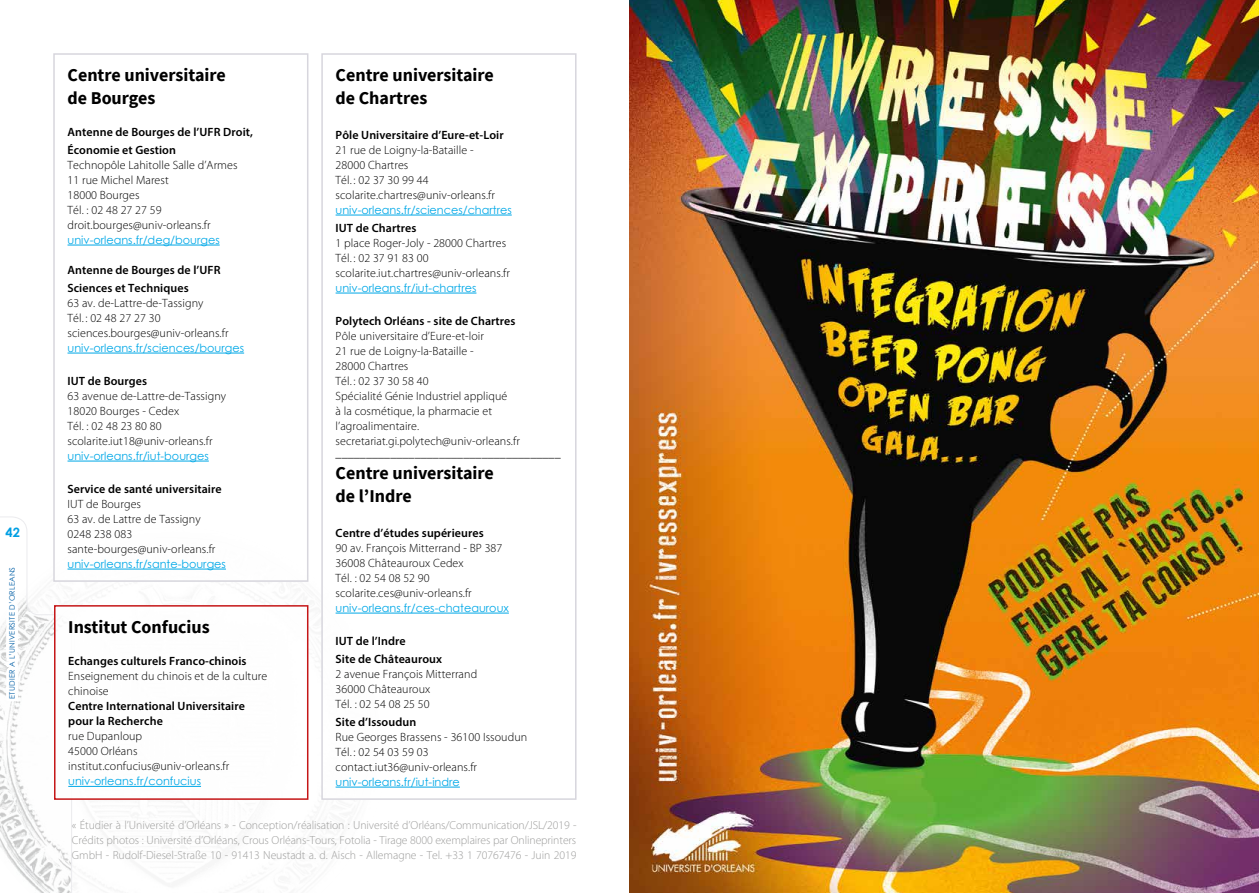
<style>
.page{position:relative;width:1259px;height:893px;background:#fff}
.page>*{position:absolute;margin:0;border:0;box-sizing:border-box;transform-origin:0 0}
.t1{font:700 18px/22.5px "Source Sans Pro";color:#000}
.t2{font:700 12.9px "Century Gothic";color:#009fe3}
.t3{font:300 12px/15px "Myriad Pro";letter-spacing:.005em;color:#000}
.t4{font:600 12px/18px "Myriad Pro";letter-spacing:.005em;color:#000}
.t5{font:300 11.7px/15px "Myriad Pro";letter-spacing:-.005em;color:#9d9d9c;text-align:justify}
.t6{font:11.25px "Century Gothic";color:#00a8e7}
.t7{font:7.5px "Century Gothic";letter-spacing:.025em;color:#005ea5}
</style>
<div class="page">
<svg style="left:0;top:516px;width:72px;height:377px"></svg>
<div style="left:54px;top:54px;width:254px;height:527px;background:#fff"></div>
<hr style="left:68px;top:245px;width:152px;height:1px;background:#00a8e7">
<hr style="left:68px;top:353px;width:176px;height:1px;background:#00a8e7">
<hr style="left:68px;top:461px;width:141px;height:1px;background:#00a8e7">
<hr style="left:68px;top:569px;width:158px;height:1px;background:#00a8e7">
<div style="left:53px;top:53px;width:255px;height:529px;border:2px solid #d7d6dd"></div>
<hr style="left:335px;top:215px;width:177px;height:1px;background:#00a8e7">
<hr style="left:335px;top:293px;width:141px;height:1px;background:#00a8e7">
<hr style="left:335px;top:613px;width:174px;height:1px;background:#00a8e7">
<hr style="left:335px;top:787px;width:125px;height:1px;background:#00a8e7">
<div style="left:321px;top:53px;width:255px;height:747px;border:2px solid #d7d6dd"></div>
<img style="left:629px;top:0;width:630px;height:893px">
<div style="left:55px;top:606px;width:253px;height:193px;background:#fff"></div>
<hr style="left:68px;top:786px;width:133px;height:1px;background:#00a8e7">
<div style="left:54px;top:605px;width:254px;height:195px;border:2px solid #c51617"></div>
<p class="t2" style="left:6px;top:523px;width:16px">42</p>
<p class="t7" style="left:7px;top:699px;width:133px;rotate:-90deg">ETUDIER A L’UNIVERSITE D’ORLEANS</p>
<h1 class="t1" style="left:68px;top:64px;width:160px">Centre universitaire de Bourges</h1>
<p class="t4" style="left:68px;top:122px;width:187px">Antenne de Bourges de l’UFR Droit,<br>Économie et Gestion</p>
<p class="t3" style="left:68px;top:157px;width:172px">Technopôle Lahitolle Salle d’Armes<br>11 rue Michel Marest<br>18000 Bourges<br>Tél. : 02 48 27 27 59 droit.bourges@univ-orleans.fr</p>
<p class="t6" style="left:68px;top:232px;width:154px">univ-orleans.fr/deg/bourges</p>
<p class="t4" style="left:68px;top:260px;width:154px">Antenne de Bourges de l’UFR<br>Sciences et Techniques</p>
<p class="t3" style="left:68px;top:295px;width:163px">63 av. de-Lattre-de-Tassigny<br>Tél. : 02 48 27 27 30 sciences.bourges@univ-orleans.fr</p>
<p class="t6" style="left:68px;top:340px;width:178px">univ-orleans.fr/sciences/bourges</p>
<p class="t4" style="left:68px;top:371px;width:81px">IUT de Bourges</p>
<p class="t3" style="left:68px;top:388px;width:160px">63 avenue de-Lattre-de-Tassigny<br>18020 Bourges - Cedex<br>Tél. : 02 48 23 80 80 scolarite.iut18@univ-orleans.fr</p>
<p class="t6" style="left:68px;top:448px;width:143px">univ-orleans.fr/iut-bourges</p>
<p class="t4" style="left:68px;top:479px;width:156px">Service de santé universitaire</p>
<p class="t3" style="left:68px;top:496px;width:149px">IUT de Bourges<br>63 av. de Lattre de Tassigny<br>0248 238 083 sante-bourges@univ-orleans.fr</p>
<p class="t6" style="left:68px;top:556px;width:160px">univ-orleans.fr/sante-bourges</p>
<h1 class="t1" style="left:335px;top:64px;width:160px">Centre universitaire de Chartres</h1>
<p class="t4" style="left:335px;top:125px;width:170px">Pôle Universitaire d’Eure-et-Loir</p>
<p class="t3" style="left:335px;top:142px;width:161px">21 rue de Loigny-la-Bataille -<br>28000 Chartres<br>Tél. : 02 37 30 99 44 scolarite.chartres@univ-orleans.fr</p>
<p class="t6" style="left:335px;top:202px;width:178px">univ-orleans.fr/sciences/chartres</p>
<p class="t4" style="left:335px;top:218px;width:82px">IUT de Chartres</p>
<p class="t3" style="left:335px;top:235px;width:176px">1 place Roger-Joly - 28000 Chartres<br>Tél. : 02 37 91 83 00 scolarite.iut.chartres@univ-orleans.fr</p>
<p class="t6" style="left:335px;top:280px;width:142px">univ-orleans.fr/iut-chartres</p>
<p class="t4" style="left:335px;top:311px;width:181px">Polytech Orléans - site de Chartres</p>
<p class="t3" style="left:335px;top:328px;width:186px">Pôle universitaire d’Eure-et-loir<br>21 rue de Loigny-la-Bataille -<br>28000 Chartres<br>Tél. : 02 37 30 58 40<br>Spécialité Génie Industriel appliqué<br>à la cosmétique, la pharmacie et l’agroalimentaire. secretariat.gi.polytech@univ-orleans.fr</p>
<p class="t3" style="left:335px;top:445px;width:227px">_____________________________________</p>
<h1 class="t1" style="left:335px;top:462px;width:160px">Centre universitaire de l’Indre</h1>
<p class="t4" style="left:335px;top:523px;width:150px">Centre d’études supérieures</p>
<p class="t3" style="left:335px;top:540px;width:168px">90 av. François Mitterrand - BP 387<br>36008 Châteauroux Cedex<br>Tél. : 02 54 08 52 90 scolarite.ces@univ-orleans.fr</p>
<p class="t6" style="left:335px;top:600px;width:175px">univ-orleans.fr/ces-chateauroux</p>
<p class="t4" style="left:335px;top:631px;width:108px">IUT de l’Indre<br>Site de Châteauroux</p>
<p class="t3" style="left:335px;top:666px;width:143px">2 avenue François Mitterrand<br>36000 Châteauroux<br>Tél. : 02 54 08 25 50</p>
<p class="t4" style="left:335px;top:712px;width:82px">Site d’Issoudun</p>
<p class="t3" style="left:335px;top:729px;width:193px">Rue Georges Brassens - 36100 Issoudun<br>Tél. : 02 54 03 59 03 contact.iut36@univ-orleans.fr</p>
<p class="t6" style="left:335px;top:774px;width:126px">univ-orleans.fr/iut-indre</p>
<p class="t5" style="left:72px;top:818px;width:506px">« Étudier à l’Université d’Orléans » - Conception/réalisation : Université d’Orléans/Communication/JSL/2019 - Crédits photos : Université d’Orléans, Crous Orléans-Tours, Fotolia - Tirage 8000 exemplaires par Onlineprinters GmbH - Rudolf-Diesel-Straße 10 - 91413 Neustadt a. d. Aisch - Allemagne - Tel. +33 1 70767476 - Juin 2019</p>
<h1 class="t1" style="left:68px;top:615px;width:143px">Institut Confucius</h1>
<p class="t4" style="left:68px;top:651px;width:180px">Echanges culturels Franco-chinois</p>
<p class="t3" style="left:68px;top:668px;width:201px">Enseignement du chinois et de la culture chinoise</p>
<p class="t4" style="left:68px;top:698px;width:178px;line-height:15px">Centre International Universitaire pour la Recherche</p>
<p class="t3" style="left:68px;top:728px;width:163px">rue Dupanloup<br>45000 Orléans institut.confucius@univ-orleans.fr</p>
<p class="t6" style="left:68px;top:773px;width:134px">univ-orleans.fr/confucius</p>
</div>
